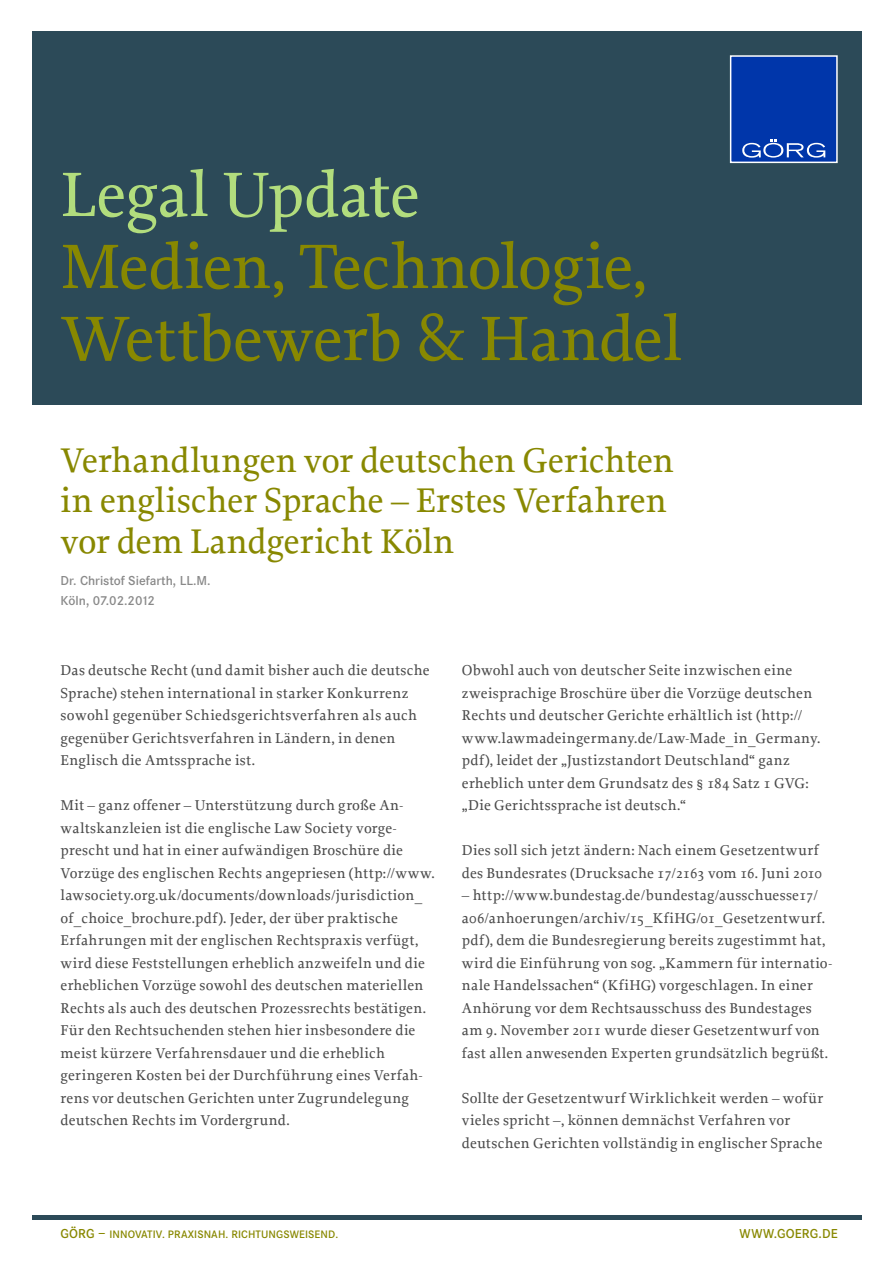
<style>
.page{position:relative;width:893px;height:1263px;background:#fff}
.page>*{position:absolute;margin:0;border:0;box-sizing:border-box;transform-origin:0 0}
.t1{font:500 66px/72px "Proforma";letter-spacing:-.01em;color:#880}
.t2{font:500 66px "Proforma";letter-spacing:-.01em;color:#b2dd7d}
.t3{font:500 36px/40.5px "Proforma";color:#880}
.t4{font:500 15px/22.5px "Proforma";letter-spacing:.02em;color:#4b4b4b}
.t5{font:600 13.5px/19.5px "Corporate S";color:#898989}
.t6{font:600 13.5px "Corporate S";color:#880}
.t7{font:600 11.25px "Corporate S";letter-spacing:.01em;color:#880}
.s1{font-size:13.5px}
</style>
<div class="page">
<div style="left:32px;top:1215px;width:829px;height:5px;background:#2c4a58"></div>
<div style="left:32px;top:32px;width:829px;height:373px;background:#2c4a58"></div>
<div style="left:731px;top:56px;width:106px;height:106px;background:#0036aa"></div>
<div style="left:730px;top:55px;width:108px;height:108px;border:2px solid #fff"></div>
<svg style="left:742px;top:140px;width:83px;height:18px"></svg>
<h1 class="t2" style="left:61px;top:154px;width:361px">Legal Update</h1>
<h1 class="t1" style="left:61px;top:230px;width:623px">Medien, Technologie,<br>Wettbewerb &amp; Handel</h1>
<h2 class="t3" style="left:61px;top:439px;width:615px">Verhandlungen vor deutschen Gerichten in englischer Sprache – Erstes Verfahren vor dem Landgericht Köln</h2>
<p class="t5" style="left:61px;top:571px;width:151px">Dr. Christof Siefarth, LL.M.<br>Köln, 07.02.2012</p>
<p class="t4" style="left:61px;top:659px;width:371px">Das deutsche Recht (und damit bisher auch die deutsche Sprache) stehen international in starker Konkurrenz sowohl gegenüber Schiedsgerichtsverfahren als auch gegenüber Gerichtsverfahren in Ländern, in denen Englisch die Amtssprache ist.</p>
<p class="t4" style="left:61px;top:794px;width:376px">Mit – ganz offener – Unterstützung durch große An&shy;waltskanzleien ist die englische Law Society vorge&shy;prescht und hat in einer aufwändigen Broschüre die Vorzüge des englischen Rechts angepriesen (http://www. lawsociety.org.uk/documents/downloads/jurisdiction_ of_choice_brochure.pdf). Jeder, der über praktische Erfahrungen mit der englischen Rechtspraxis verfügt, wird diese Feststellungen erheblich anzweifeln und die erheblichen Vorzüge sowohl des deutschen materiellen Rechts als auch des deutschen Prozessrechts bestätigen.<br>Für den Rechtsuchenden stehen hier insbesondere die meist kürzere Verfahrensdauer und die erheblich geringeren Kosten bei der Durchführung eines Verfah&shy;rens vor deutschen Gerichten unter Zugrundelegung deutschen Rechts im Vordergrund.</p>
<p class="t4" style="left:462px;top:659px;width:360px">Obwohl auch von deutscher Seite inzwischen eine zweisprachige Broschüre über die Vorzüge deutschen Rechts und deutscher Gerichte erhältlich ist (http:// www.lawmadeingermany.de/Law-Made_in_Germany. pdf), leidet der „Justizstandort Deutschland“ ganz erheblich unter dem Grundsatz des § 184 Satz 1 GVG: „Die Gerichtssprache ist deutsch.“</p>
<p class="t4" style="left:462px;top:839px;width:362px">Dies soll sich jetzt ändern: Nach einem Gesetzentwurf des Bundesrates (Drucksache 17/2163 vom 16. Juni 2010</p>
<p class="t4" style="left:462px;top:884px;width:372px">– http://www.bundestag.de/bundestag/ausschuesse17/ a06/anhoerungen/archiv/15_KfiHG/01_Gesetzentwurf. pdf), dem die Bundesregierung bereits zugestimmt hat, wird die Einführung von sog. „Kammern für internatio&shy;nale Handelssachen“ (KfiHG) vorgeschlagen. In einer Anhörung vor dem Rechtsausschuss des Bundestages am 9. November 2011 wurde dieser Gesetzentwurf von fast allen anwesenden Experten grundsätzlich begrüßt.</p>
<p class="t4" style="left:462px;top:1086px;width:363px">Sollte der Gesetzentwurf Wirklichkeit werden – wofür vieles spricht –, können demnächst Verfahren vor deutschen Gerichten vollständig in englischer Sprache</p>
<p class="t7" style="left:61px;top:1227px;width:279px"><span class="s1">GÖRG –</span> INNOVATIV. PRAXISNAH. RICHTUNGSWEISEND.</p>
<p class="t6" style="left:740px;top:1225px;width:13px">www</p>
<p class="t6" style="left:774px;top:1225px;width:13px">.goerg</p>
<p class="t6" style="left:818px;top:1225px;width:12px">.de</p>
</div>
